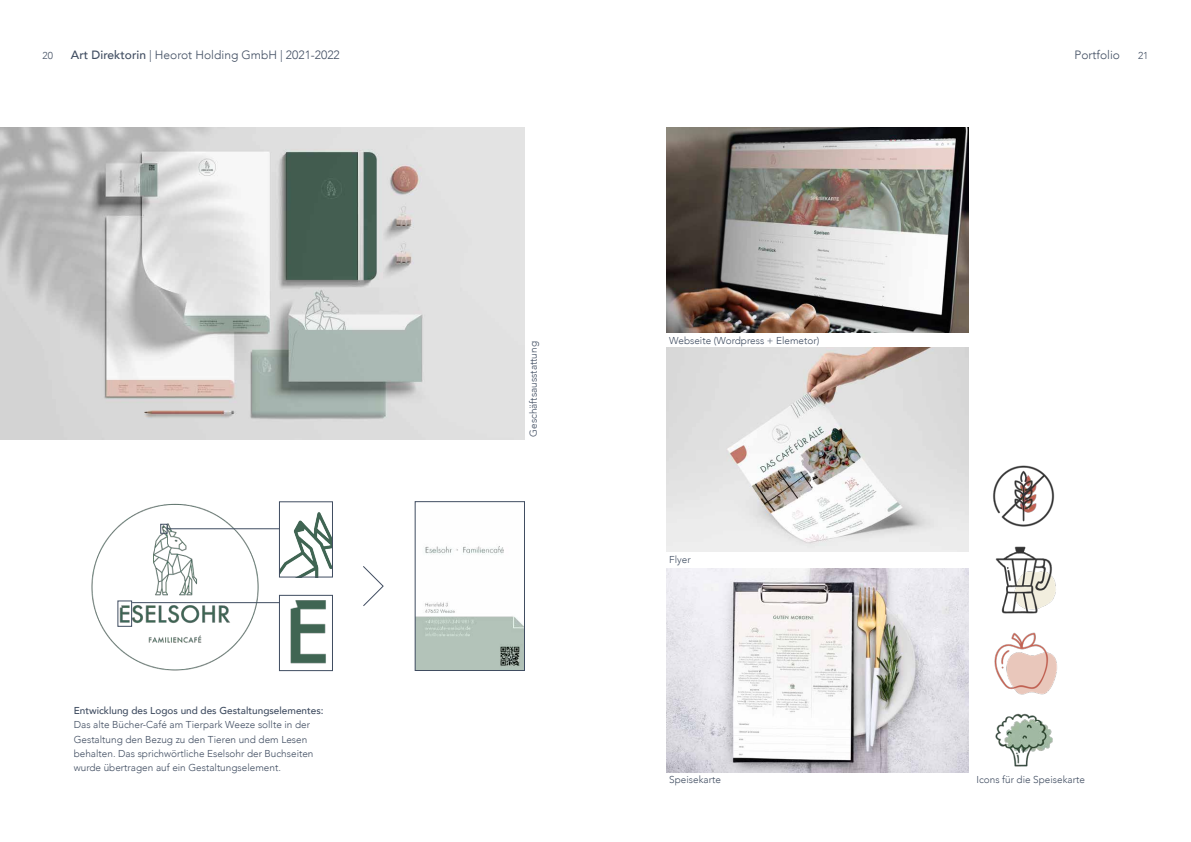
<style>
.page{position:relative;width:1191px;height:842px;background:#fff}
.page>*{position:absolute;margin:0;border:0;box-sizing:border-box;transform-origin:0 0}
.t1{font:300 12px "Avenir";color:#404d61}
.t2{font:300 10px/14.3px "Avenir";color:#404d61}
.t3{font:500 10px "Avenir";color:#404d61}
.s1{font-weight:500}
</style>
<div class="page">
<img style="left:0;top:128px;width:524px;height:312px">
<img style="left:91px;top:503px;width:188px;height:168px">
<img style="left:290px;top:600px;width:36px;height:64px">
<div style="left:279px;top:595px;width:54px;height:76px;border:1px solid #404d61"></div>
<img style="left:281px;top:512px;width:50px;height:63px">
<div style="left:279px;top:501px;width:54px;height:76px;border:1px solid #404d61"></div>
<div style="left:160px;top:524px;width:7px;height:9px;border:1px solid #404d61"></div>
<div style="left:118px;top:601px;width:14px;height:25px;border:1px solid #404d61"></div>
<hr style="left:168px;top:528px;width:111px;height:1px;background:#404d61">
<hr style="left:132px;top:602px;width:147px;height:1px;background:#404d61">
<img style="left:417px;top:546px;width:105px;height:123px">
<div style="left:415px;top:501px;width:109px;height:170px;border:1px solid #404d61"></div>
<svg style="left:363px;top:566px;width:21px;height:40px"></svg>
<img style="left:666px;top:128px;width:303px;height:204px">
<img style="left:666px;top:347px;width:303px;height:205px">
<img style="left:666px;top:568px;width:303px;height:205px">
<img style="left:993px;top:465px;width:62px;height:62px">
<img style="left:994px;top:632px;width:63px;height:63px">
<img style="left:995px;top:546px;width:61px;height:68px">
<img style="left:995px;top:713px;width:58px;height:54px">
<p class="t2" style="left:43px;top:49px;width:12px">20</p>
<p class="t1" style="left:71px;top:48px;width:270px"><span class="s1">Art Direktorin</span> | Heorot Holding GmbH | 2021-2022</p>
<p class="t3" style="left:74px;top:702px;width:251px">Entwicklung des Logos und des Gestaltungselementes:</p>
<p class="t2" style="left:74px;top:718px;width:241px">Das alte Bücher-Café am Tierpark Weeze sollte in der Gestaltung den Bezug zu den Tieren und dem Lesen behalten. Das sprichwörtliche Eselsohr der Buchseiten wurde übertragen auf ein Gestaltungselement.</p>
<p class="t2" style="left:526px;top:437px;width:97px;rotate:-90deg">Geschäftsausstattung</p>
<p class="t2" style="left:669px;top:333px;width:152px">Webseite (Wordpress + Elemetor)</p>
<p class="t2" style="left:669px;top:552px;width:23px">Flyer</p>
<p class="t1" style="left:1074px;top:48px;width:47px">Portfolio</p>
<p class="t2" style="left:1138px;top:49px;width:12px">21</p>
<p class="t2" style="left:669px;top:772px;width:53px">Speisekarte</p>
<p class="t2" style="left:976px;top:772px;width:110px">Icons für die Speisekarte</p>
</div>
